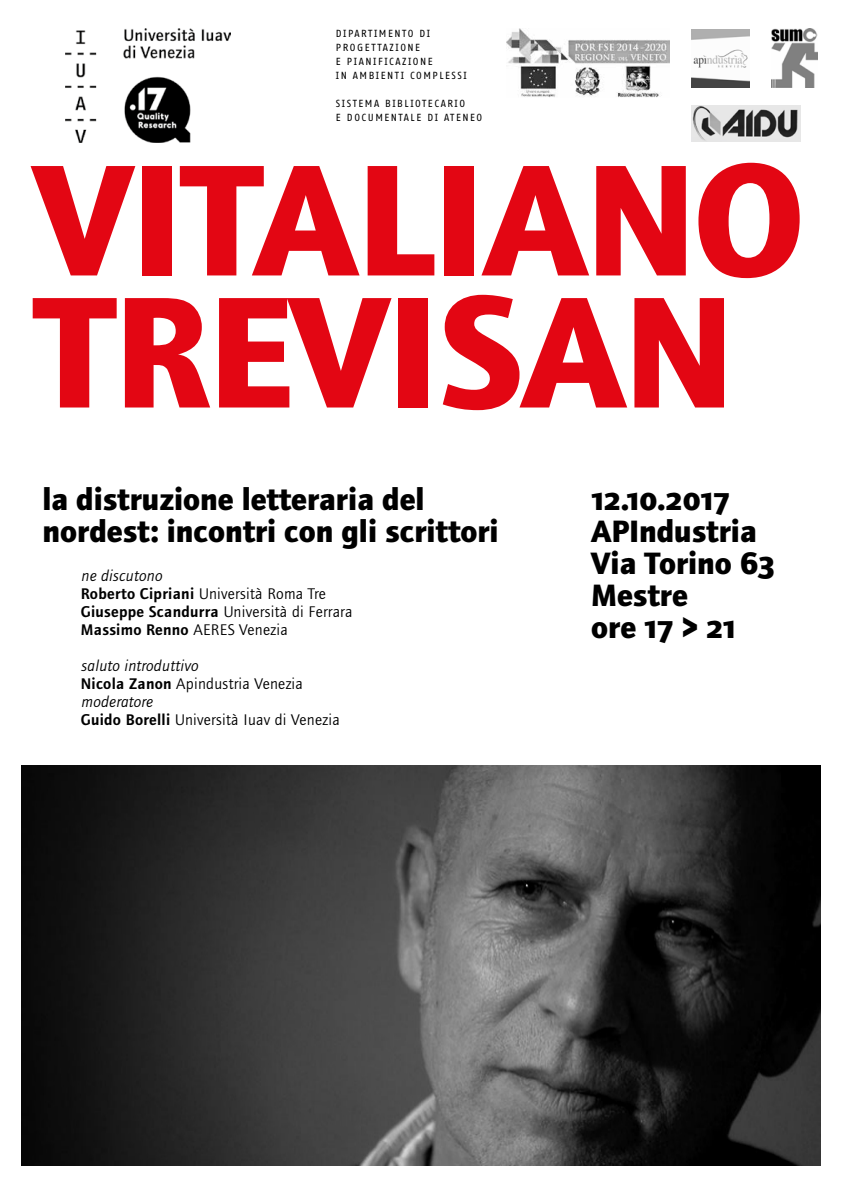
<style>
.page{position:relative;width:842px;height:1191px;background:#fff}
.page>*{position:absolute;margin:0;border:0;box-sizing:border-box;transform-origin:0 0}
.t1{font:700 164px/132px "Foundry Journal";letter-spacing:-.01em;color:#e30613}
.t2{font:700 32px/32px "Foundry Journal";color:#000}
.t3{font:700 32px "Foundry Journal SC";color:#000}
.t4{font:16px/18px "Foundry Journal";letter-spacing:.02em;color:#000}
.t5{font:10px/14px "Fago Office Sans";letter-spacing:.15em;color:#000}
.s1{font-style:italic}
.s2{font-weight:600}
.s3{font-family:"Foundry Journal SC"}
.s4{font-family:"Foundry Journal"}
</style>
<div class="page">
<img style="left:65px;top:28px;width:166px;height:114px">
<img style="left:21px;top:765px;width:800px;height:400px">
<img style="left:692px;top:105px;width:109px;height:37px">
<img style="left:692px;top:29px;width:58px;height:58px">
<img style="left:771px;top:28px;width:46px;height:59px">
<img style="left:506px;top:29px;width:163px;height:68px">
<p class="t5" style="left:336px;top:27px;width:132px">DIPARTIMENTO DI<br>PROGETTAZIONE<br>E PIANIFICAZIONE<br>IN AMBIENTI COMPLESSI</p>
<p class="t5" style="left:336px;top:97px;width:148px">SISTEMA BIBLIOTECARIO<br>E DOCUMENTALE DI ATENEO</p>
<h1 class="t1" style="left:34px;top:154px;width:772px">VITALIANO<br>TREVISAN</h1>
<h2 class="t2" style="left:43px;top:483px;width:457px">la distruzione letteraria del nordest: incontri con gli scrittori</h2>
<p class="t4" style="left:81px;top:567px;width:273px"><span class="s1">ne discutono<br></span><span class="s2">Roberto Cipriani</span> Università Roma Tre<br><span class="s2">Giuseppe Scandurra</span> Università di Ferrara<br><span class="s2">Massimo Renno</span> AERES Venezia</p>
<p class="t4" style="left:81px;top:657px;width:260px"><span class="s1">saluto introduttivo<br></span><span class="s2">Nicola Zanon</span> Apindustria Venezia <span class="s1">moderatore<br></span><span class="s2">Guido Borelli</span> Università Iuav di Venezia</p>
<h2 class="t3" style="left:591px;top:481px;width:141px">12.10.2017</h2>
<h2 class="t2" style="left:591px;top:515px;width:185px">APIndustria<br>Via Torino <span class="s3">63<br></span>Mestre</h2>
<h2 class="t3" style="left:591px;top:609px;width:146px"><span class="s4">ore</span> 17 &gt; 21</h2>
</div>
